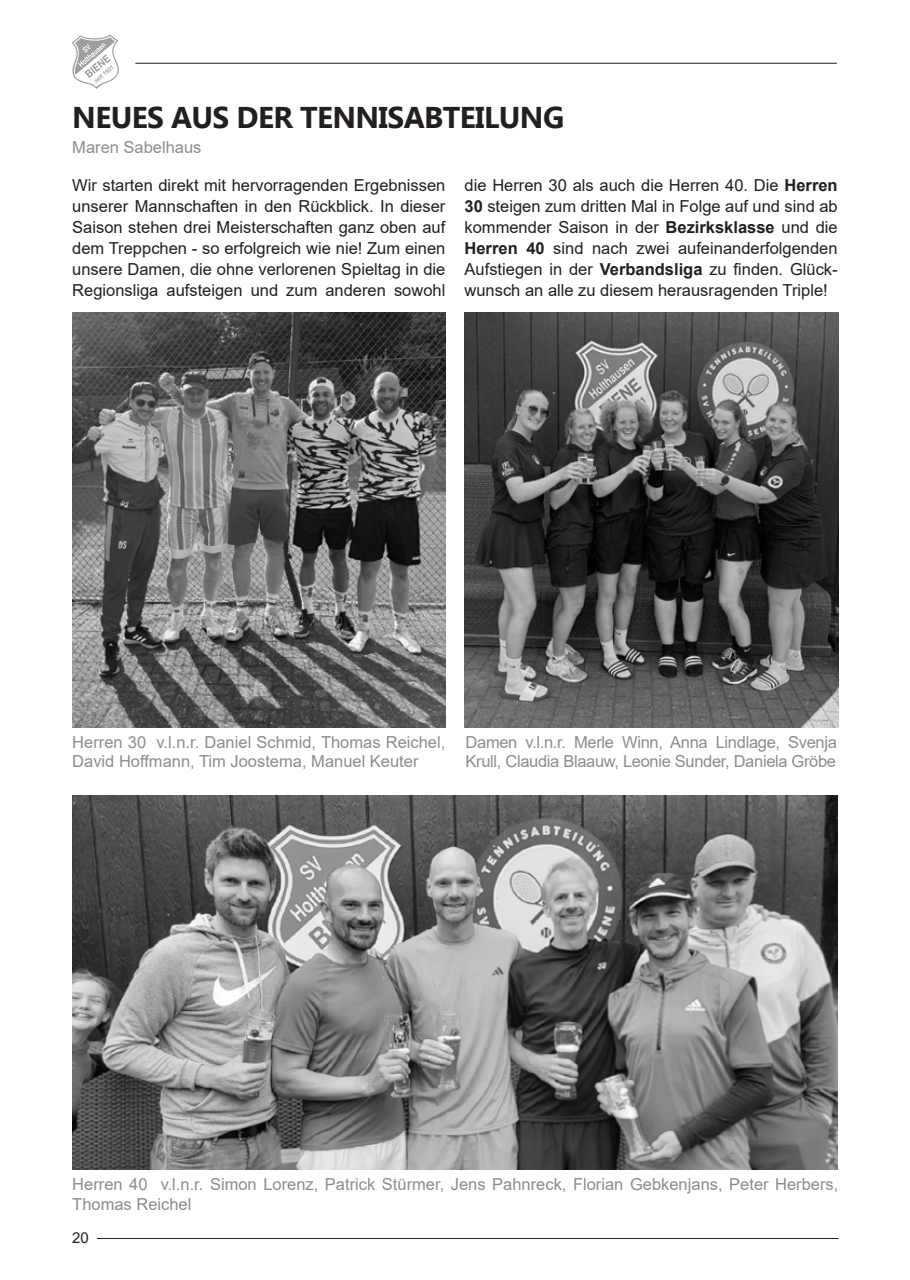
<style>
.page{position:relative;width:910px;height:1280px;background:#fff}
.page>*{position:absolute;margin:0;border:0;box-sizing:border-box;transform-origin:0 0}
.t1{font:700 30px "Lao UI";letter-spacing:-.02em;color:#231f20}
.t2{font:16.5px/21px "Arial";color:#231f20;text-align:justify}
.t3{font:16.5px/19.8px "Arial";color:#8b8d90}
.t4{font:16.5px/19.8px "Arial";letter-spacing:-.02em;color:#8b8d90}
.t5{font:15px "Arial";color:#231f20}
.s1{font-weight:700}
</style>
<div class="page">
<hr style="left:135px;top:63px;width:702px;height:1px;background:#231f20">
<svg style="left:72px;top:35px;width:47px;height:54px"></svg>
<hr style="left:97px;top:1238px;width:741px;height:1px;background:#231f20">
<img style="left:72px;top:313px;width:373px;height:414px">
<img style="left:72px;top:795px;width:766px;height:374px">
<img style="left:465px;top:313px;width:373px;height:414px">
<p class="t1" style="left:72px;top:97px;width:494px">NEUES AUS DER TENNISABTEILUNG</p>
<p class="t3" style="left:72px;top:137px;width:131px">Maren Sabelhaus</p>
<p class="t2" style="left:72px;top:174px;width:375px">Wir starten direkt mit hervorragenden Ergebnissen unserer Mannschaften in den Rückblick. In dieser Saison stehen drei Meisterschaften ganz oben auf dem Treppchen - so erfolgreich wie nie! Zum einen unsere Damen, die ohne verlorenen Spieltag in die Regionsliga aufsteigen und zum anderen sowohl</p>
<p class="t2" style="left:465px;top:174px;width:375px">die Herren 30 als auch die Herren 40. Die <span class="s1">Herren 30</span> steigen zum dritten Mal in Folge auf und sind ab kommender Saison in der <span class="s1">Bezirksklasse</span> und die <span class="s1">Herren 40</span> sind nach zwei aufeinanderfolgenden Aufstiegen in der <span class="s1">Verbandsliga</span> zu finden. Glück&shy;wunsch an alle zu diesem herausragenden Triple!</p>
<p class="t3" style="left:72px;top:732px;width:375px">Herren 30 v.l.n.r. Daniel Schmid, Thomas Reichel,<br>David Hoffmann, Tim Joostema, Manuel Keuter</p>
<p class="t4" style="left:466px;top:732px;width:373px">Damen v.l.n.r. Merle Winn, Anna Lindlage, Svenja<br>Krull, Claudia Blaauw, Leonie Sunder, Daniela Gröbe</p>
<p class="t3" style="left:72px;top:1174px;width:768px">Herren 40 v.l.n.r. Simon Lorenz, Patrick Stürmer, Jens Pahnreck, Florian Gebkenjans, Peter Herbers,<br>Thomas Reichel</p>
<p class="t5" style="left:72px;top:1228px;width:18px">20</p>
</div>
